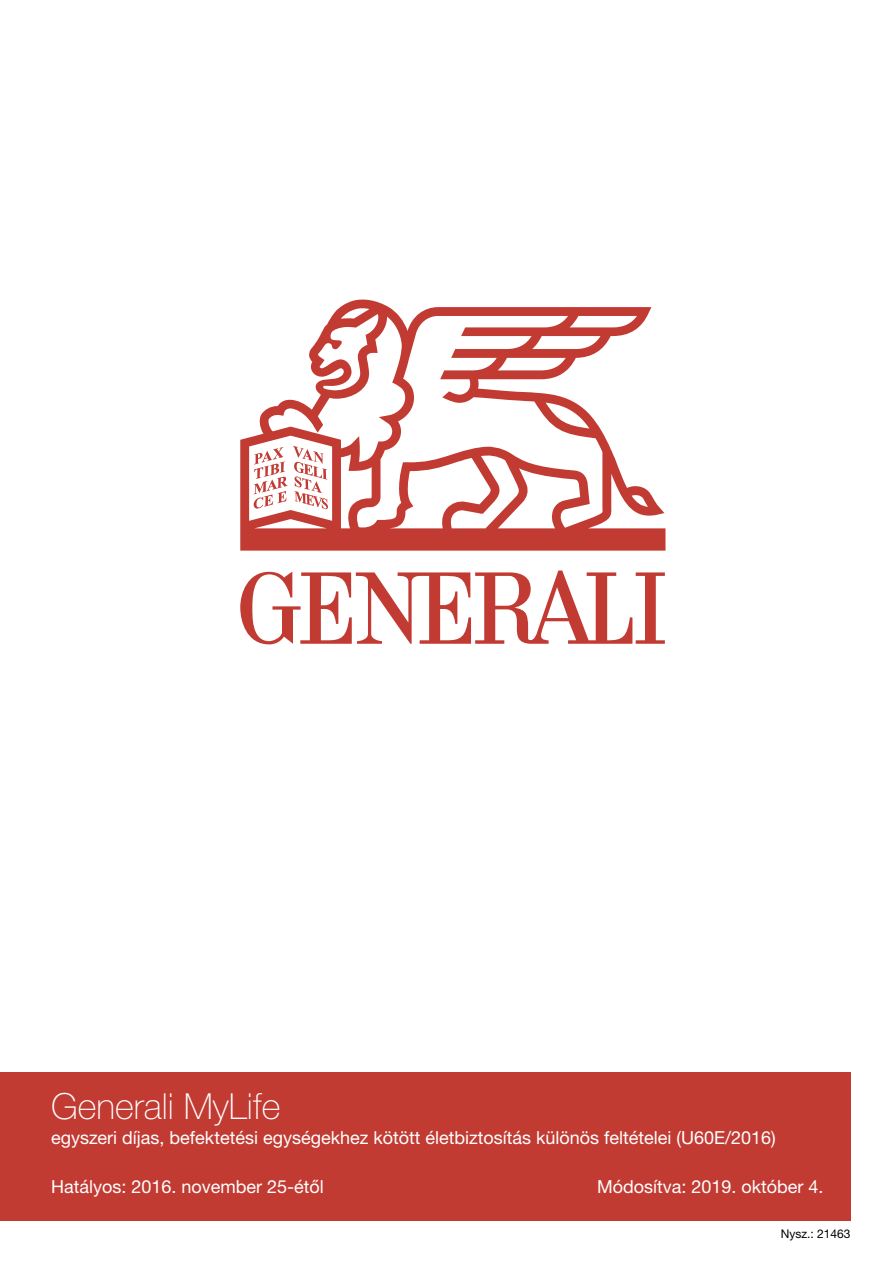
<style>
.page{position:relative;width:893px;height:1263px;background:#fff}
.page>*{position:absolute;margin:0;border:0;box-sizing:border-box;transform-origin:0 0}
.t1{font:100 36px "Helvetica Neue LT Pro";color:#fff}
.t2{font:18px "Helvetica Neue LT Pro";color:#fff}
.t3{font:12px "Helvetica Neue LT Pro";color:#000}
</style>
<div class="page">
<div style="left:0;top:1071px;width:850px;height:149px;background:#c23b33"></div>
<svg style="left:240px;top:299px;width:425px;height:345px"></svg>
<h1 class="t1" style="left:51px;top:1085px;width:231px">Generali MyLife</h1>
<p class="t2" style="left:51px;top:1126px;width:726px">egyszeri díjas, befektetési egységekhez kötött életbiztosítás különös feltételei (U60E/2016)</p>
<p class="t2" style="left:51px;top:1176px;width:274px">Hatályos: 2016. november 25-étől</p>
<p class="t2" style="left:597px;top:1176px;width:228px">Módosítva: 2019. október 4.</p>
<p class="t3" style="left:781px;top:1226px;width:71px">Nysz.: 21463</p>
</div>
